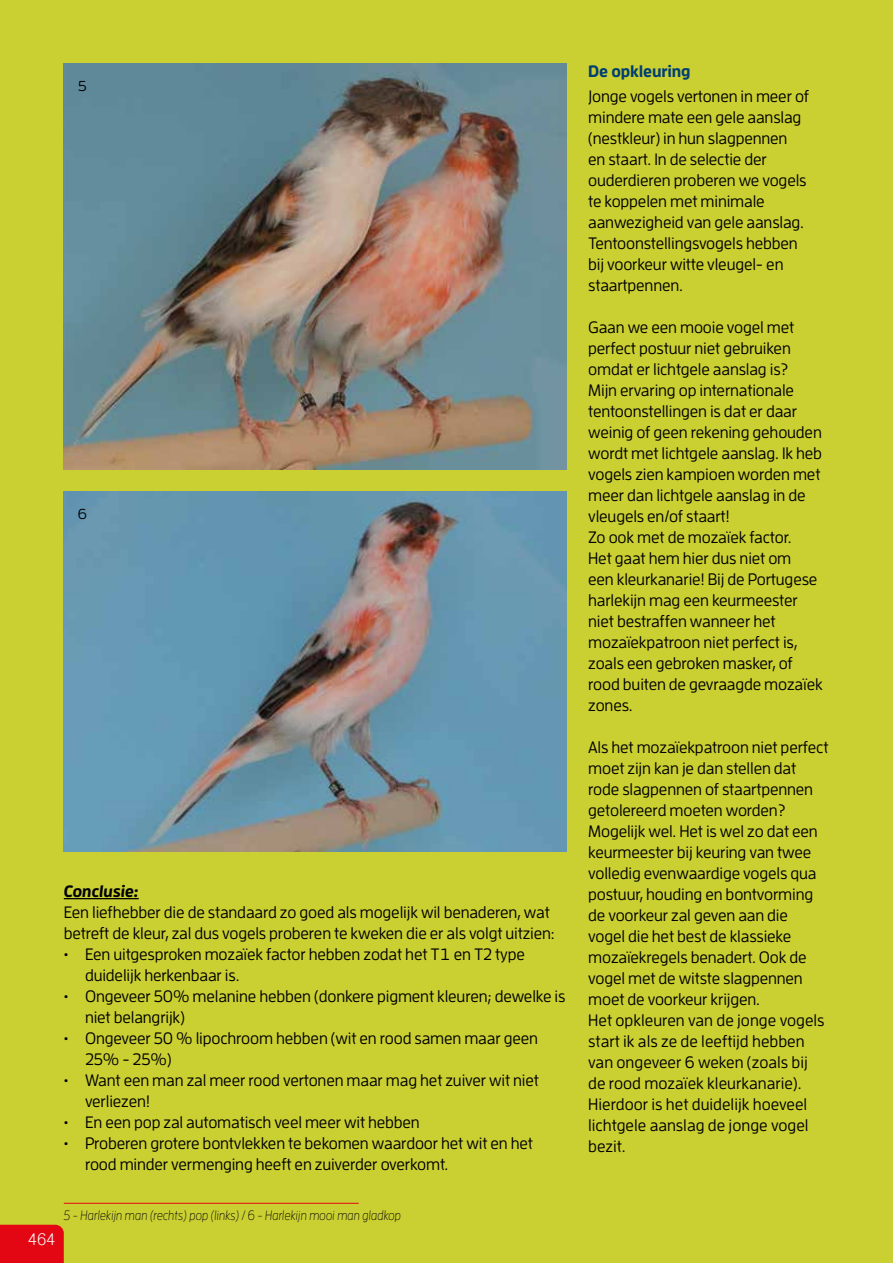
<style>
.page{position:relative;width:893px;height:1263px;background:#cbd032}
.page>*{position:absolute;margin:0;border:0;box-sizing:border-box;transform-origin:0 0}
.t1{font:500 16.5px/21px "Enzo OT";letter-spacing:-.01em;color:#000}
.t2{font:700 16.5px "Enzo OT";letter-spacing:-.01em;color:#003f72}
.t3{font:italic 700 16.5px "Enzo OT";letter-spacing:-.01em;color:#000}
.t4{font:300 16.5px "Nissan AG";color:#fff;scale:.95 1}
.t5{font:500 14.4px "Enzo OT";color:#000}
.t6{font:italic 300 13.5px "Enzo OT";color:#000;scale:.9 1}
</style>
<div class="page">
<div style="left:0;top:1225px;width:64px;height:38px;background:#e30613"></div>
<img style="left:64px;top:64px;width:503px;height:406px">
<img style="left:64px;top:491px;width:503px;height:360px">
<hr style="left:64px;top:1203px;width:295px;height:1px;background:#e30613">
<hr style="left:64px;top:898px;width:75px;height:1px;background:#000">
<p class="t5" style="left:78px;top:77px;width:11px">5</p>
<p class="t5" style="left:78px;top:505px;width:11px">6</p>
<p class="t3" style="left:64px;top:881px;width:76px">Conclusie:</p>
<p class="t1" style="left:64px;top:901px;width:492px">Een liefhebber die de standaard zo goed als mogelijk wil benaderen, wat betreft de kleur, zal dus vogels proberen te kweken die er als volgt uitzien:</p>
<p class="t1" style="left:85px;top:943px;width:441px;text-indent:-21px">• Een uitgesproken mozaïek factor hebben zodat het T1 en T2 type duidelijk herkenbaar is.</p>
<p class="t1" style="left:85px;top:985px;width:482px;text-indent:-21px">• Ongeveer 50% melanine hebben (donkere pigment kleuren; dewelke is niet belangrijk)</p>
<p class="t1" style="left:85px;top:1027px;width:454px;text-indent:-21px">• Ongeveer 50 % lipochroom hebben (wit en rood samen maar geen<br>25% - 25%)</p>
<p class="t1" style="left:85px;top:1069px;width:455px;text-indent:-21px">• Want een man zal meer rood vertonen maar mag het zuiver wit niet verliezen!</p>
<p class="t1" style="left:64px;top:1111px;width:358px">• En een pop zal automatisch veel meer wit hebben</p>
<p class="t1" style="left:85px;top:1132px;width:449px;text-indent:-21px">• Proberen grotere bontvlekken te bekomen waardoor het wit en het rood minder vermenging heeft en zuiverder overkomt.</p>
<p class="t4" style="left:28px;top:1230px;width:30px">464</p>
<p class="t6" style="left:64px;top:1208px;width:376px">5 - Harlekijn man (rechts) pop (links) / 6 - Harlekijn mooi man gladkop</p>
<p class="t2" style="left:588px;top:60px;width:104px">De opkleuring</p>
<p class="t1" style="left:588px;top:85px;width:222px">Jonge vogels vertonen in meer of mindere mate een gele aanslag (nestkleur) in hun slagpennen<br>en staart. In de selectie der ouderdieren proberen we vogels te koppelen met minimale aanwezigheid van gele aanslag.<br>Tentoonstellingsvogels hebben bij voorkeur witte vleugel- en staartpennen.</p>
<p class="t1" style="left:588px;top:316px;width:236px">Gaan we een mooie vogel met perfect postuur niet gebruiken omdat er lichtgele aanslag is?<br>Mijn ervaring op internationale tentoonstellingen is dat er daar weinig of geen rekening gehouden wordt met lichtgele aanslag. Ik heb vogels zien kampioen worden met meer dan lichtgele aanslag in de vleugels en/of staart!<br>Zo ook met de mozaïek factor.<br>Het gaat hem hier dus niet om<br>een kleurkanarie! Bij de Portugese harlekijn mag een keurmeester niet bestraffen wanneer het mozaïekpatroon niet perfect is, zoals een gebroken masker, of rood buiten de gevraagde mozaïek zones.</p>
<p class="t1" style="left:588px;top:736px;width:242px">Als het mozaïekpatroon niet perfect moet zijn kan je dan stellen dat rode slagpennen of staartpennen getolereerd moeten worden?<br>Mogelijk wel. Het is wel zo dat een keurmeester bij keuring van twee volledig evenwaardige vogels qua postuur, houding en bontvorming de voorkeur zal geven aan die vogel die het best de klassieke mozaïekregels benadert. Ook de vogel met de witste slagpennen moet de voorkeur krijgen.<br>Het opkleuren van de jonge vogels start ik als ze de leeftijd hebben van ongeveer 6 weken (zoals bij de rood mozaïek kleurkanarie).<br>Hierdoor is het duidelijk hoeveel lichtgele aanslag de jonge vogel bezit.</p>
</div>
